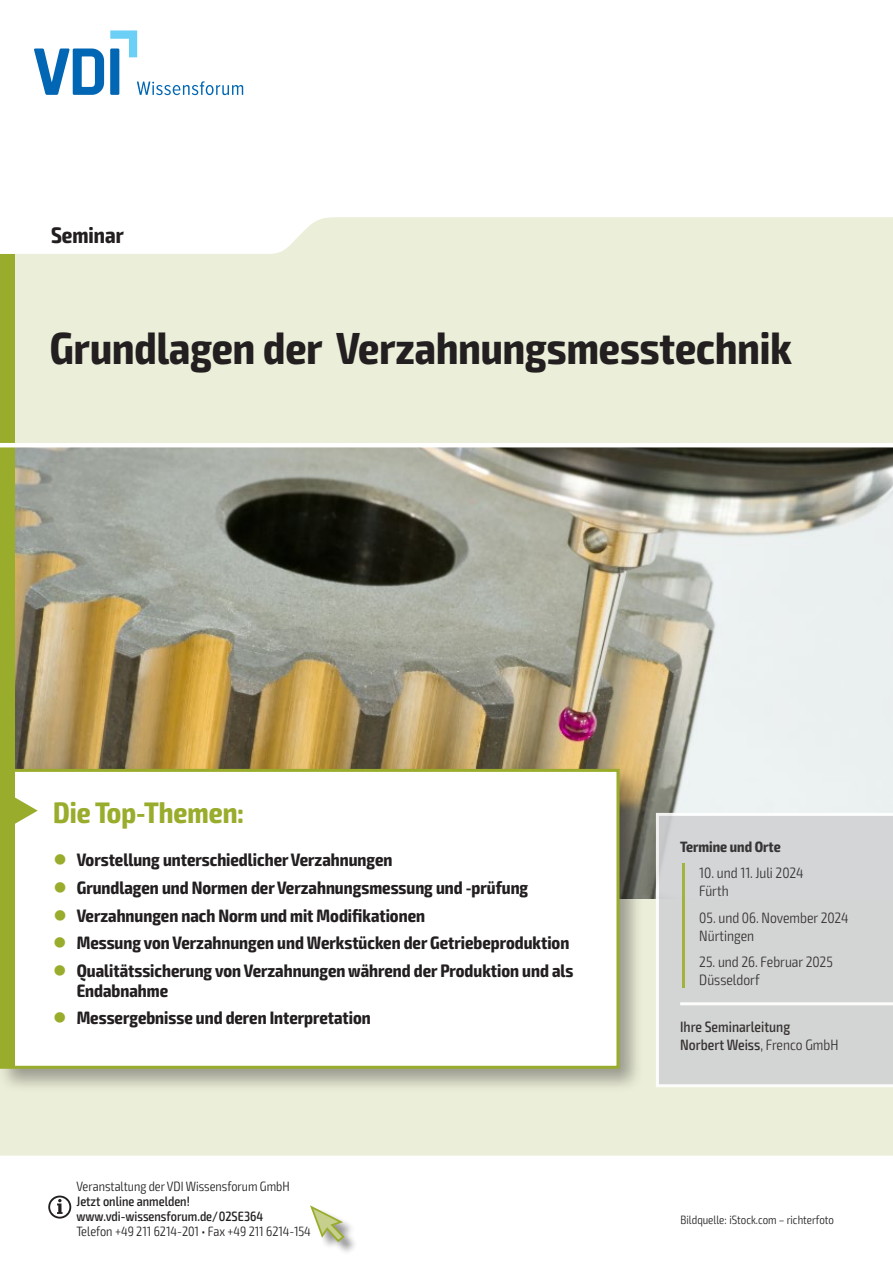
<style>
.page{position:relative;width:893px;height:1263px;background:#fff}
.page>*{position:absolute;margin:0;border:0;box-sizing:border-box;transform-origin:0 0}
.t1{font:700 condensed 45px "Exo 2";color:#231f20}
.t2{font:700 condensed 29.7px "Exo 2";color:#9aac2c}
.t3{font:700 condensed 22.5px "Exo 2";color:#231f20}
.t4{font:700 condensed 18px/19.5px "Exo 2";color:#231f20}
.t5{font:300 condensed 15px/18px "Exo 2";color:#231f20}
.t6{font:500 condensed 15px/18px "Exo 2";color:#231f20}
.t7{font:700 condensed 15px "Exo 2";color:#231f20}
.t8{font:300 condensed 13.5px "Exo 2";color:#231f20}
.t9{font:500 condensed 13.5px/15px "Exo 2";color:#231f20}
.t10{font:300 condensed 12px "Exo 2";color:#231f20}
.s1{color:#9aac2c}
.s2{font-weight:300}
</style>
<div class="page">
<div style="left:0;top:217px;width:893px;height:938px;background:#ebeed8"></div>
<img style="left:14px;top:447px;width:879px;height:451px">
<div style="left:0;top:765px;width:644px;height:328px;background:#231f20;opacity:.4"></div>
<div style="left:2px;top:770px;width:616px;height:297px;background:#fff"></div>
<div style="left:3px;top:772px;width:11px;height:294px;background:#9aac2c"></div>
<div style="left:0;top:769px;width:619px;height:300px;border:3px solid #9aac2c"></div>
<svg style="left:14px;top:796px;width:24px;height:29px"></svg>
<div style="left:0;top:254px;width:14px;height:519px;background:#9aac2c"></div>
<div style="left:311px;top:1206px;width:47px;height:49px;background:#231f20;opacity:.5"></div>
<svg style="left:310px;top:1205px;width:36px;height:38px"></svg>
<hr style="left:0;top:443px;width:893px;height:4px;background:#fff">
<div style="left:656px;top:813px;width:237px;height:274px;background:#d3d4d4"></div>
<svg style="left:48px;top:1195px;width:23px;height:23px"></svg>
<svg style="left:34px;top:30px;width:209px;height:65px"></svg>
<p class="t3" style="left:51px;top:221px;width:74px">Seminar</p>
<h1 class="t1" style="left:50px;top:321px;width:743px">Grundlagen der Verzahnungsmesstechnik</h1>
<h2 class="t2" style="left:53px;top:794px;width:192px">Die Top-Themen:</h2>
<p class="t4" style="left:53px;top:850px;width:341px"><span class="s1">●</span> Vorstellung unterschiedlicher Verzahnungen</p>
<p class="t4" style="left:53px;top:878px;width:476px"><span class="s1">●</span> Grundlagen und Normen der Verzahnungsmessung und -prüfung</p>
<p class="t4" style="left:53px;top:906px;width:373px"><span class="s1">●</span> Verzahnungen nach Norm und mit Modifikationen</p>
<p class="t4" style="left:53px;top:934px;width:517px"><span class="s1">●</span> Messung von Verzahnungen und Werkstücken der Getriebeproduktion</p>
<p class="t4" style="left:77px;top:961px;width:498px;text-indent:-23px"><span class="s1">●</span> Qualitätssicherung von Verzahnungen während der Produktion und als<br>Endabnahme</p>
<p class="t4" style="left:53px;top:1009px;width:319px"><span class="s1">●</span> Messergebnisse und deren Interpretation</p>
<p class="t8" style="left:77px;top:1178px;width:215px">Veranstaltung der VDI Wissensforum GmbH</p>
<p class="t9" style="left:77px;top:1194px;width:188px">Jetzt online anmelden! www.vdi-wissensforum.de/02SE364</p>
<p class="t8" style="left:77px;top:1223px;width:236px">Telefon +49 211 6214-201 • Fax +49 211 6214-154</p>
<p class="t7" style="left:680px;top:837px;width:102px">Termine und Orte</p>
<p class="t5" style="left:699px;top:864px;width:106px">10. und 11. Juli 2024<br>Fürth</p>
<p class="t5" style="left:699px;top:909px;width:151px">05. und 06. November 2024<br>Nürtingen</p>
<p class="t5" style="left:699px;top:953px;width:135px">25. und 26. Februar 2025<br>Düsseldorf</p>
<p class="t6" style="left:680px;top:1018px;width:160px">Ihre Seminarleitung<br>Norbert Weiss<span class="s2">, Frenco GmbH</span></p>
<p class="t10" style="left:681px;top:1212px;width:155px">Bildquelle: iStock.com – richterfoto</p>
</div>
